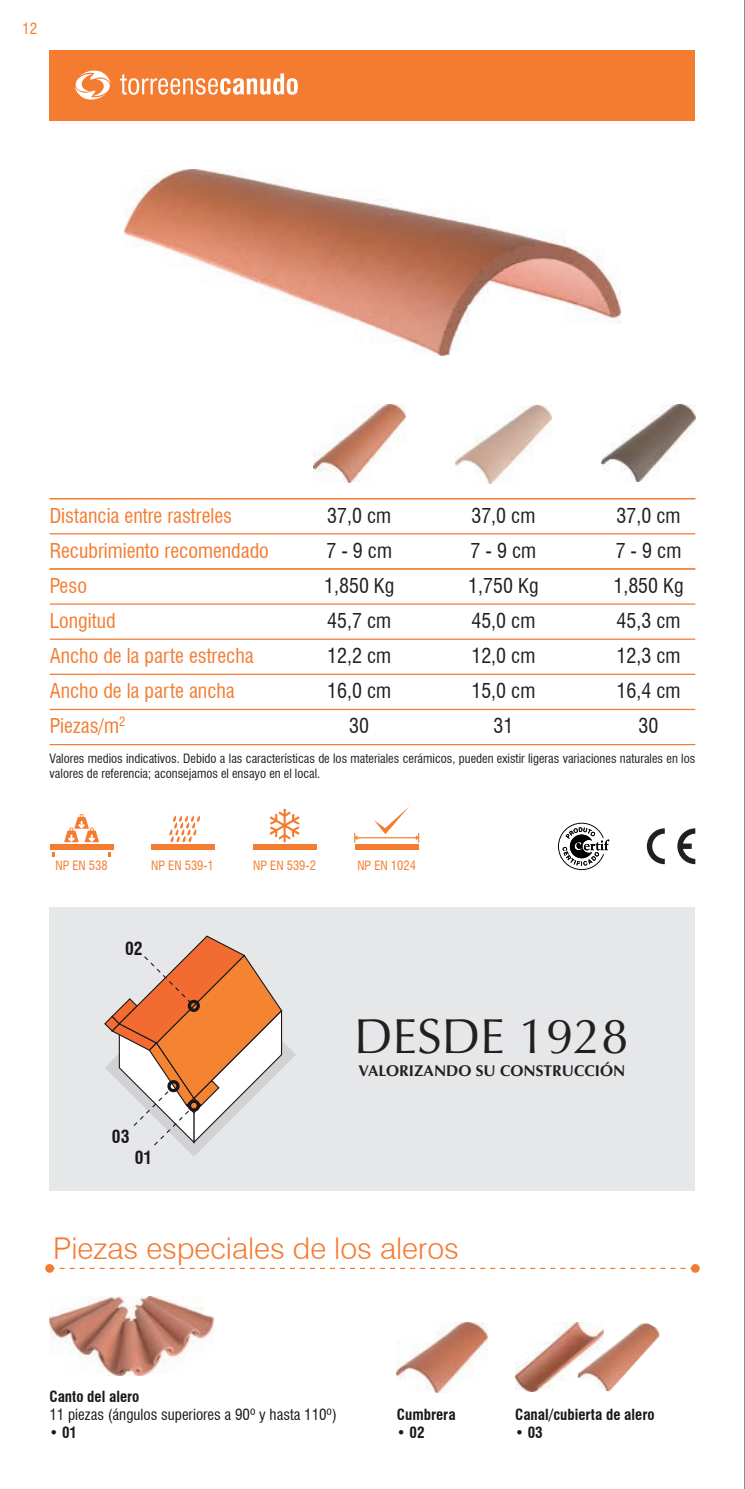
<style>
.page{position:relative;width:745px;height:1489px;background:#fff}
.page>*{position:absolute;margin:0;border:0;box-sizing:border-box;transform-origin:0 0}
.t1{font:49.25px "Optima";color:#231f20}
.t2{font:300 30px "Swiss 721 BT";color:#f47c31}
.t3{font:condensed 20px/35px "Swiss 721 BT";color:#231f20;text-align:center}
.t4{font:condensed 20px/35px "Swiss 721 BT";color:#f47c31}
.t5{font:700 condensed 17.5px "Swiss 721 BT";color:#1a161a}
.t6{font:700 15.5px "Optima";color:#231f20}
.t7{font:700 condensed 15px "Swiss 721 BT";color:#1a161a}
.t8{font:condensed 15px "Swiss 721 BT";color:#1a161a}
.t9{font:condensed 15px "Swiss 721 BT";color:#f47c31}
.t10{font:condensed 12.5px/15px "Swiss 721 BT";color:#231f20}
.t11{font:condensed 12.5px "Swiss 721 BT";color:#f47c31}
</style>
<div class="page">
<hr style="left:744px;top:0;width:1px;height:1488px;background:#231f20">
<div style="left:50px;top:907px;width:644px;height:284px;background:#e6e7e9"></div>
<img style="left:124px;top:170px;width:496px;height:185px">
<img style="left:50px;top:1296px;width:163px;height:79px">
<img style="left:396px;top:1322px;width:91px;height:70px">
<img style="left:515px;top:1322px;width:74px;height:69px">
<img style="left:577px;top:1323px;width:82px;height:68px">
<div style="left:50px;top:50px;width:644px;height:70px;background:#f47c31"></div>
<svg style="left:75px;top:70px;width:36px;height:30px"></svg>
<svg style="left:120px;top:73px;width:177px;height:22px"></svg>
<hr style="left:50px;top:603px;width:644px;height:1px;background:#f47c31">
<hr style="left:50px;top:708px;width:644px;height:2px;background:#f47c31">
<hr style="left:50px;top:673px;width:644px;height:2px;background:#f47c31">
<hr style="left:50px;top:638px;width:644px;height:1px;background:#f47c31">
<hr style="left:50px;top:568px;width:644px;height:1px;background:#f47c31">
<hr style="left:50px;top:533px;width:644px;height:1px;background:#f47c31">
<hr style="left:50px;top:498px;width:644px;height:1px;background:#f47c31">
<hr style="left:50px;top:744px;width:644px;height:1px;background:#f47c31">
<div style="left:50px;top:844px;width:63px;height:6px;background:#f47c31"></div>
<svg style="left:52px;top:852px;width:3px;height:4px"></svg>
<svg style="left:108px;top:852px;width:3px;height:4px"></svg>
<svg style="left:64px;top:814px;width:35px;height:28px"></svg>
<div style="left:150px;top:844px;width:64px;height:6px;background:#f47c31"></div>
<svg style="left:169px;top:815px;width:31px;height:27px"></svg>
<div style="left:252px;top:844px;width:64px;height:6px;background:#f47c31"></div>
<svg style="left:269px;top:808px;width:30px;height:34px"></svg>
<div style="left:354px;top:844px;width:64px;height:6px;background:#f47c31"></div>
<hr style="left:359px;top:837px;width:55px;height:1px;background:#f48332">
<svg style="left:373px;top:807px;width:46px;height:35px"></svg>
<svg style="left:354px;top:833px;width:5px;height:9px"></svg>
<svg style="left:646px;top:828px;width:48px;height:36px"></svg>
<img style="left:455px;top:405px;width:96px;height:78px">
<img style="left:313px;top:404px;width:92px;height:78px">
<img style="left:601px;top:404px;width:93px;height:78px">
<svg style="left:104px;top:935px;width:192px;height:221px"></svg>
<svg style="left:558px;top:822px;width:51px;height:48px"></svg>
<svg style="left:54px;top:1267px;width:632px;height:1px"></svg>
<svg style="left:45px;top:1263px;width:9px;height:9px"></svg>
<svg style="left:690px;top:1263px;width:9px;height:9px"></svg>
<p class="t9" style="left:22px;top:19px;width:16px">12</p>
<h3 class="t4" style="left:50px;top:498px;width:220px">Distancia entre rastreles<br>Recubrimiento recomendado<br>Peso<br>Longitud<br>Ancho de la parte estrecha<br>Ancho de la parte ancha<br>Piezas/m<sup>2</sup></h3>
<h3 class="t3" style="left:468px;top:498px;width:72px">37,0 cm<br>7 - 9 cm<br>1,750 Kg<br>45,0 cm<br>12,0 cm<br>15,0 cm<br>31</h3>
<h3 class="t3" style="left:324px;top:498px;width:72px">37,0 cm<br>7 - 9 cm<br>1,850 Kg<br>45,7 cm<br>12,2 cm<br>16,0 cm<br>30</h3>
<h3 class="t3" style="left:613px;top:498px;width:72px">37,0 cm<br>7 - 9 cm<br>1,850 Kg<br>45,3 cm<br>12,3 cm<br>16,4 cm<br>30</h3>
<p class="t10" style="left:50px;top:751px;width:646px">Valores medios indicativos. Debido a las características de los materiales cerámicos, pueden existir ligeras variaciones naturales en los valores de referencia; aconsejamos el ensayo en el local.</p>
<p class="t11" style="left:55px;top:858px;width:54px">NP EN 538</p>
<p class="t11" style="left:151px;top:858px;width:64px">NP EN 539-1</p>
<p class="t11" style="left:253px;top:858px;width:64px">NP EN 539-2</p>
<p class="t11" style="left:357px;top:858px;width:60px">NP EN 1024</p>
<h3 class="t5" style="left:125px;top:938px;width:19px">02</h3>
<h3 class="t5" style="left:112px;top:1126px;width:19px">03</h3>
<h3 class="t5" style="left:135px;top:1146px;width:19px">01</h3>
<h1 class="t1" style="left:354px;top:1007px;width:276px">DESDE 1928</h1>
<p class="t6" style="left:358px;top:1062px;width:268px">VALORIZANDO SU CONSTRUCCIÓN</p>
<h2 class="t2" style="left:53px;top:1229px;width:407px">Piezas especiales de los aleros</h2>
<p class="t7" style="left:49px;top:1387px;width:91px">Canto del alero</p>
<p class="t8" style="left:49px;top:1405px;width:289px">11 piezas (ángulos superiores a 90º y hasta 110º)</p>
<p class="t7" style="left:49px;top:1423px;width:29px">• 01</p>
<p class="t7" style="left:396px;top:1405px;width:60px">Cumbrera</p>
<p class="t7" style="left:396px;top:1423px;width:29px">• 02</p>
<p class="t7" style="left:515px;top:1405px;width:141px">Canal/cubierta de alero</p>
<p class="t7" style="left:515px;top:1423px;width:29px">• 03</p>
</div>
